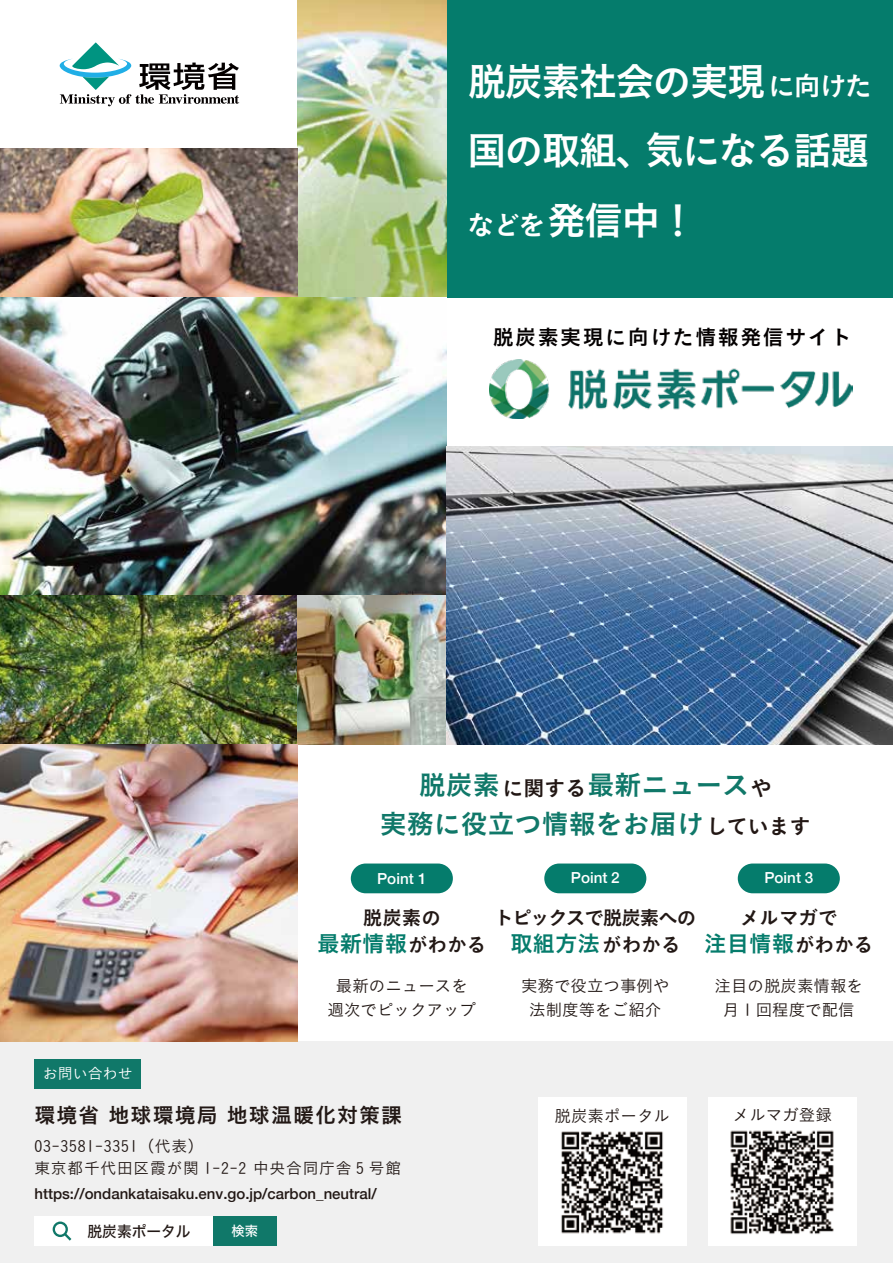
<style>
.page{position:relative;width:893px;height:1263px;background:#fff}
.page>*{position:absolute;margin:0;border:0;box-sizing:border-box;transform-origin:0 0}
.t1{font:39px "Koburina Go Std W6";letter-spacing:-.05em;color:#fff}
.t2{font:27px/39.2px "Koburina Go Std N W6";color:#107869;text-align:center}
.t3{font:22.5px "Koburina Go Std W6";color:#057c6c}
.t4{font:21px "Koburina Go Std W6";letter-spacing:.07em;color:#040000}
.t5{font:21px "Koburina Go Std W6";letter-spacing:.05em;color:#221815}
.t6{font:19.5px "Koburina Go Std W6";letter-spacing:-.05em;color:#221815}
.t7{font:16.5px/24px "Koburina Go Std W3";color:#221815;text-align:center}
.t8{font:15.75px/22.5px "Koburina Go Std W3";letter-spacing:.05em;color:#221815}
.t9{font:500 15.3px "Helvetica Neue";color:#fff}
.t10{font:500 15px "Helvetica Neue";color:#221815}
.t11{font:15px "Hira Kaku Std W5";color:#221815}
.t12{font:15px "Koburina Go Std W3";color:#fff}
.t13{font:13.5px "Hira Kaku Std W5";color:#fff}
.s1{font-size:27px}
.s2{font-size:21px;color:#221714}
.s3{font-size:19.5px;color:#221815}
</style>
<div class="page">
<div style="left:0;top:1042px;width:893px;height:221px;background:#f0f0f0"></div>
<div style="left:446px;top:0;width:447px;height:298px;background:#057c6c"></div>
<img style="left:298px;top:0;width:148px;height:298px">
<img style="left:0;top:149px;width:298px;height:149px">
<img style="left:0;top:298px;width:446px;height:446px">
<img style="left:0;top:744px;width:298px;height:298px">
<img style="left:446px;top:446px;width:447px;height:298px">
<img style="left:490px;top:360px;width:362px;height:59px">
<svg style="left:60px;top:42px;width:179px;height:64px"></svg>
<div style="left:538px;top:1097px;width:149px;height:149px;background:#fff"></div>
<img style="left:561px;top:1131px;width:102px;height:103px">
<div style="left:708px;top:1097px;width:149px;height:149px;background:#fff"></div>
<img style="left:730px;top:1130px;width:104px;height:104px">
<div style="left:351px;top:863px;width:102px;height:30px;background:#057c6c;border-radius:15px"></div>
<div style="left:544px;top:863px;width:102px;height:30px;background:#057c6c;border-radius:15px"></div>
<div style="left:738px;top:863px;width:102px;height:30px;background:#057c6c;border-radius:15px"></div>
<div style="left:34px;top:1059px;width:107px;height:30px;background:#107869"></div>
<div style="left:34px;top:1216px;width:179px;height:30px;background:#fff"></div>
<div style="left:213px;top:1216px;width:64px;height:30px;background:#107869"></div>
<svg style="left:53px;top:1221px;width:18px;height:20px"></svg>
<h1 class="t1" style="left:467px;top:52px;width:406px">脱炭素社会の実現<span class="s1">に向けた</span></h1>
<h1 class="t1" style="left:467px;top:121px;width:403px">国の取組、気になる話題</h1>
<h1 class="t1" style="left:467px;top:190px;width:232px"><span class="s1">などを</span>発信中！</h1>
<p class="t4" style="left:493px;top:321px;width:360px">脱炭素実現に向けた情報発信サイト</p>
<h2 class="t2" style="left:380px;top:766px;width:433px">脱炭素<span class="s2">に関する</span>最新ニュース<span class="s2">や<br></span>実務に役立つ情報をお届け<span class="s2">しています</span></h2>
<p class="t9" style="left:377px;top:866px;width:51px">Point 1</p>
<p class="t9" style="left:571px;top:865px;width:50px">Point 2</p>
<p class="t9" style="left:764px;top:865px;width:50px">Point 3</p>
<p class="t6" style="left:363px;top:902px;width:80px">脱炭素の</p>
<h3 class="t3" style="left:317px;top:926px;width:171px">最新情報<span class="s3">がわかる</span></h3>
<p class="t7" style="left:328px;top:973px;width:150px">最新のニュースを週次でピックアップ</p>
<p class="t6" style="left:494px;top:902px;width:204px">トピックスで脱炭素への</p>
<h3 class="t3" style="left:510px;top:926px;width:172px">取組方法<span class="s3">がわかる</span></h3>
<p class="t7" style="left:521px;top:973px;width:150px">実務で役立つ事例や法制度等をご紹介</p>
<p class="t6" style="left:740px;top:902px;width:99px">メルマガで</p>
<h3 class="t3" style="left:704px;top:926px;width:171px">注目情報<span class="s3">がわかる</span></h3>
<p class="t7" style="left:714px;top:973px;width:150px">注目の脱炭素情報を月 1 回程度で配信</p>
<p class="t12" style="left:43px;top:1062px;width:91px">お問い合わせ</p>
<p class="t5" style="left:34px;top:1098px;width:369px">環境省 地球環境局 地球温暖化対策課</p>
<p class="t8" style="left:34px;top:1134px;width:368px">03-3581-3351（代表）<br>東京都千代田区霞が関 1-2-2 中央合同庁舎 5 号館</p>
<p class="t10" style="left:34px;top:1181px;width:344px">https://ondankataisaku.env.go.jp/carbon_neutral/</p>
<p class="t11" style="left:88px;top:1220px;width:105px">脱炭素ポータル</p>
<p class="t13" style="left:232px;top:1221px;width:28px">検索</p>
<p class="t7" style="left:555px;top:1104px;width:117px">脱炭素ポータル</p>
<p class="t7" style="left:733px;top:1103px;width:100px">メルマガ登録</p>
</div>
